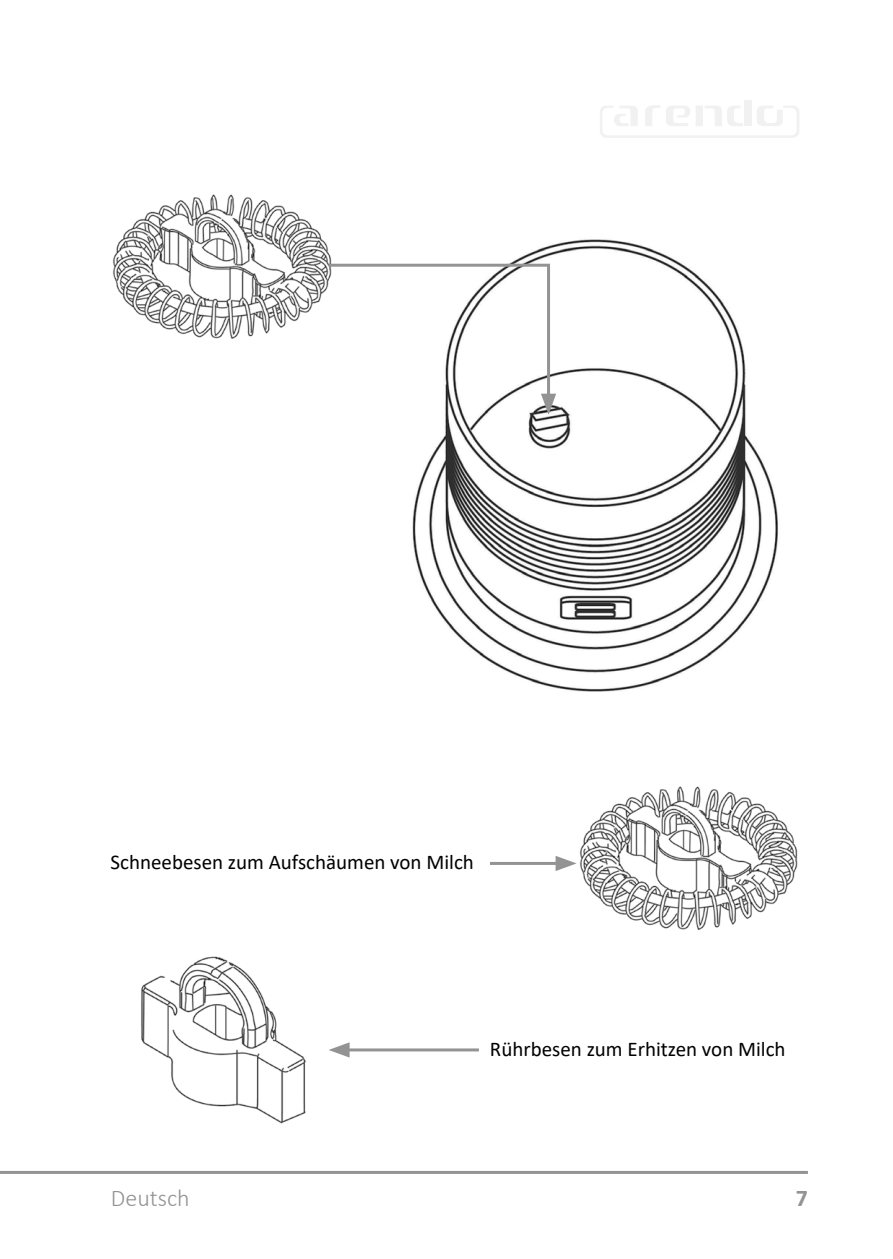
<style>
.page{position:relative;width:893px;height:1259px;background:#fff}
.page>*{position:absolute;margin:0;border:0;box-sizing:border-box;transform-origin:0 0}
.t1{font:300 24px "Calibri";color:#939393}
.t2{font:700 24px "Calibri";color:#939393}
.Fließtext{font:21px "Calibri";color:#000}
</style>
<div class="page">
<div style="left:745px;top:100px;width:7px;height:26px;background:#f1f1f1"></div>
<svg style="left:600px;top:105px;width:199px;height:33px"></svg>
<hr style="left:0;top:1171px;width:808px;height:3px;background:#939393">
<img style="left:580px;top:786px;width:218px;height:144px">
<img style="left:141px;top:956px;width:165px;height:168px">
<img style="left:412px;top:239px;width:366px;height:453px">
<hr style="left:490px;top:862px;width:70px;height:3px;background:#939393">
<svg style="left:556px;top:856px;width:21px;height:15px"></svg>
<hr style="left:345px;top:1048px;width:134px;height:3px;background:#939393">
<svg style="left:329px;top:1042px;width:21px;height:15px"></svg>
<img style="left:113px;top:194px;width:219px;height:145px">
<svg style="left:326px;top:262px;width:230px;height:153px"></svg>
<p class="Fließtext" style="left:111px;top:848px;width:365px">Schneebesen zum Aufschäumen von Milch</p>
<p class="Fließtext" style="left:490px;top:1034px;width:297px">Rührbesen zum Erhitzen von Milch</p>
<p class="t1" style="left:111px;top:1183px;width:80px">Deutsch</p>
<p class="t2" style="left:796px;top:1181px;width:14px">7</p>
</div>
